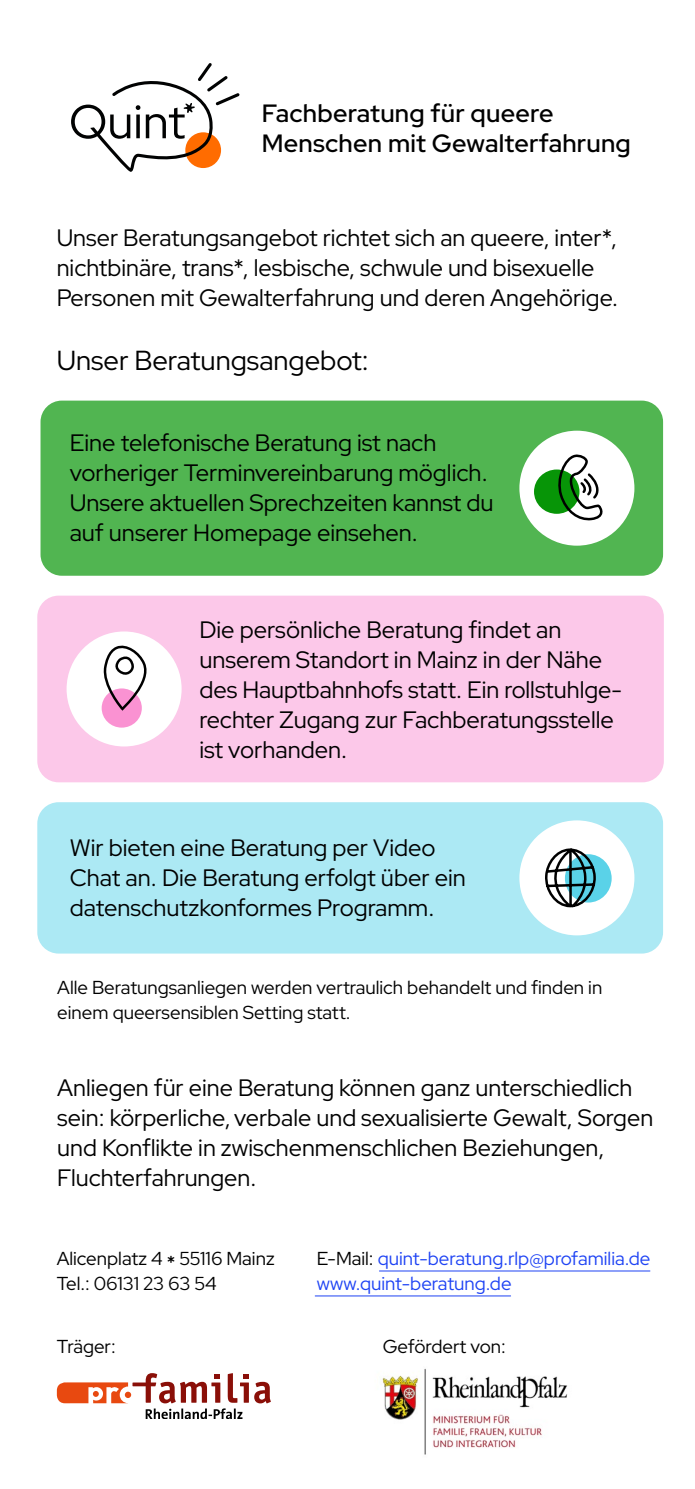
<style>
.page{position:relative;width:695px;height:1489px;background:#fff}
.page>*{position:absolute;margin:0;border:0;box-sizing:border-box;transform-origin:0 0}
.t1{font:27.5px "Red Hat Display";color:#000}
.t2{font:600 25px/30px "Red Hat Display";letter-spacing:.01em;color:#000}
.t3{font:23.75px/30px "Red Hat Display";color:#000}
.t4{font:18.75px/25px "Red Hat Display";color:#000}
.t5{font:18.75px/25px "Red Hat Display";color:#1e43f4}
.s1{font-weight:600}
.s2{color:#000}
</style>
<div class="page">
<div style="left:40px;top:400px;width:623px;height:175px;background:#51b551;border-radius:21px"></div>
<svg style="left:71px;top:63px;width:168px;height:109px"></svg>
<img style="left:382px;top:1368px;width:186px;height:87px">
<svg style="left:57px;top:1373px;width:214px;height:45px"></svg>
<div style="left:519px;top:430px;width:115px;height:115px;background:#fff;border-radius:50%"></div>
<div style="left:534px;top:469px;width:45px;height:45px;background:#079507;border-radius:50%"></div>
<svg style="left:553px;top:454px;width:50px;height:67px"></svg>
<div style="left:37px;top:595px;width:626px;height:187px;background:#fcc8e9;border-radius:21px"></div>
<div style="left:67px;top:631px;width:114px;height:115px;background:#fff;border-radius:50%"></div>
<div style="left:102px;top:688px;width:40px;height:39px;background:#fa92d2;border-radius:50%"></div>
<svg style="left:102px;top:640px;width:53px;height:71px"></svg>
<div style="left:37px;top:802px;width:626px;height:151px;background:#ace9f4;border-radius:21px"></div>
<div style="left:519px;top:820px;width:115px;height:115px;background:#fff;border-radius:50%"></div>
<div style="left:565px;top:854px;width:46px;height:48px;background:#5ad2e8;border-radius:50%"></div>
<svg style="left:545px;top:848px;width:52px;height:60px"></svg>
<hr style="left:379px;top:1270px;width:270px;height:1px;background:#1e43f4">
<hr style="left:315px;top:1295px;width:195px;height:1px;background:#1e43f4">
<p class="t2" style="left:262px;top:97px;width:370px">Fachberatung für queere<br>Menschen mit Gewalterfahrung</p>
<p class="t3" style="left:57px;top:222px;width:563px">Unser Beratungsangebot richtet sich an queere, inter*, nichtbinäre, trans*, lesbische, schwule und bisexuelle<br>Personen mit Gewalterfahrung und deren Angehörige.</p>
<p class="t1" style="left:57px;top:342px;width:313px">Unser Beratungsangebot:</p>
<p class="t3" style="left:70px;top:427px;width:425px">Eine telefonische Beratung ist nach vorheriger Terminvereinbarung möglich.<br>Unsere aktuellen Sprechzeiten kannst du auf unserer Homepage einsehen.</p>
<p class="t3" style="left:199px;top:614px;width:424px">Die persönliche Beratung findet an unserem Standort in Mainz in der Nähe des Hauptbahnhofs statt. Ein rollstuhlge&shy;rechter Zugang zur Fachberatungsstelle ist vorhanden.</p>
<p class="t3" style="left:70px;top:832px;width:397px">Wir bieten eine Beratung per Video<br>Chat an. Die Beratung erfolgt über ein datenschutzkonformes Programm.</p>
<p class="t4" style="left:57px;top:973px;width:546px">Alle Beratungsanliegen werden vertraulich behandelt und finden in einem queersensiblen Setting statt.</p>
<p class="t3" style="left:57px;top:1071px;width:597px">Anliegen für eine Beratung können ganz unterschiedlich sein: körperliche, verbale und sexualisierte Gewalt, Sorgen und Konflikte in zwischenmenschlichen Beziehungen, Fluchterfahrungen.</p>
<p class="t4" style="left:57px;top:1245px;width:219px">Alicenplatz 4 <span class="s1">*</span> 55116 Mainz<br>Tel.: 06131 23 63 54</p>
<p class="t5" style="left:317px;top:1245px;width:335px"><span class="s2">E-Mail:</span> quint-beratung.rlp@profamilia.de www.quint-beratung.de</p>
<p class="t4" style="left:57px;top:1333px;width:61px">Träger:</p>
<p class="t4" style="left:383px;top:1333px;width:124px">Gefördert von:</p>
</div>
